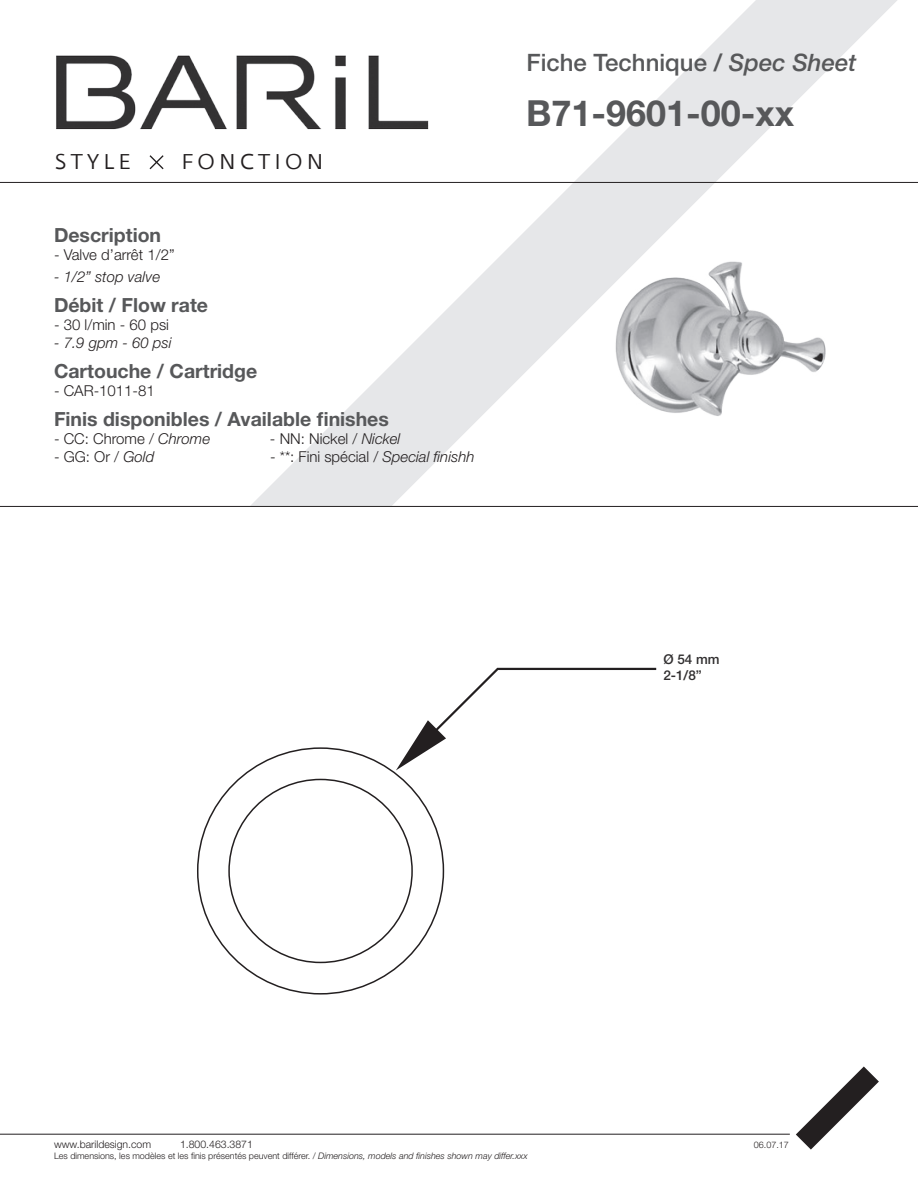
<style>
.page{position:relative;width:918px;height:1188px;background:#fff}
.page>*{position:absolute;margin:0;border:0;box-sizing:border-box;transform-origin:0 0}
.t1{font:700 36px "Helvetica Neue LT Std";color:#57585a}
.t2{font:500 24px "Helvetica Neue LT Std";color:#57585a}
.t3{font:21.3px "Fedra Sans Greek Book TF";letter-spacing:.2em;color:#231f20}
.t4{font:700 19.5px "Helvetica Neue LT Std";color:#57585a}
.t5{font:300 15px "Helvetica Neue LT Std";color:#231f20}
.t6{font:italic 300 15px "Helvetica Neue LT Std";color:#231f20}
.t7{font:500 13.5px/16.2px "Helvetica Neue LT Std";color:#312f30}
.t8{font:300 10.5px "Helvetica Neue LT Std";color:#231f20}
.t9{font:300 9px "Helvetica Neue LT Std";color:#231f20}
.s1{font-style:italic}
</style>
<div class="page">
<svg style="left:250px;top:0;width:648px;height:506px"></svg>
<img style="left:54px;top:54px;width:378px;height:128px">
<svg style="left:148px;top:154px;width:17px;height:17px"></svg>
<hr style="left:0;top:182px;width:918px;height:1px;background:#231f20">
<hr style="left:0;top:506px;width:918px;height:1px;background:#231f20">
<hr style="left:0;top:1134px;width:790px;height:1px;background:#231f20">
<svg style="left:796px;top:1066px;width:83px;height:84px"></svg>
<svg style="left:396px;top:668px;width:260px;height:102px"></svg>
<img style="left:540px;top:214px;width:324px;height:261px">
<h2 class="t2" style="left:526px;top:48px;width:331px">Fiche Technique / <span class="s1">Spec Sheet</span></h2>
<h3 class="t3" style="left:55px;top:151px;width:77px">STYLE</h3>
<h3 class="t3" style="left:181px;top:151px;width:144px">FONCTION</h3>
<p class="t4" style="left:54px;top:223px;width:109px">Description</p>
<p class="t5" style="left:54px;top:245px;width:122px">- Valve d’arrêt 1/2”</p>
<p class="t6" style="left:54px;top:268px;width:108px">- 1/2” stop valve</p>
<p class="t4" style="left:54px;top:293px;width:156px">Débit / Flow rate</p>
<p class="t5" style="left:54px;top:316px;width:117px">- 30 l/min - 60 psi</p>
<p class="t6" style="left:54px;top:334px;width:119px">- 7.9 gpm - 60 psi</p>
<p class="t4" style="left:54px;top:359px;width:205px">Cartouche / Cartridge</p>
<p class="t5" style="left:54px;top:382px;width:102px">- CAR-1011-81</p>
<p class="t4" style="left:54px;top:407px;width:336px">Finis disponibles / Available finishes</p>
<p class="t5" style="left:54px;top:430px;width:158px">- CC: Chrome / <span class="s1">Chrome</span></p>
<p class="t5" style="left:270px;top:430px;width:132px">- NN: Nickel / <span class="s1">Nickel</span></p>
<p class="t5" style="left:54px;top:448px;width:102px">- GG: Or / <span class="s1">Gold</span></p>
<p class="t5" style="left:270px;top:448px;width:206px">- **: Fini spécial / <span class="s1">Special finishh</span></p>
<p class="t1" style="left:526px;top:91px;width:270px">B71-9601-00-xx</p>
<p class="t7" style="left:663px;top:651px;width:58px">Ø 54 mm<br>2-1/8”</p>
<p class="t8" style="left:54px;top:1138px;width:99px">www.barildesign.com</p>
<p class="t8" style="left:180px;top:1138px;width:74px">1.800.463.3871</p>
<p class="t9" style="left:754px;top:1140px;width:37px">06.07.17</p>
<p class="t9" style="left:54px;top:1150px;width:475px">Les dimensions, les modèles et les finis présentés peuvent différer. / <span class="s1">Dimensions, models and finishes shown may differ.xxx</span></p>
</div>
